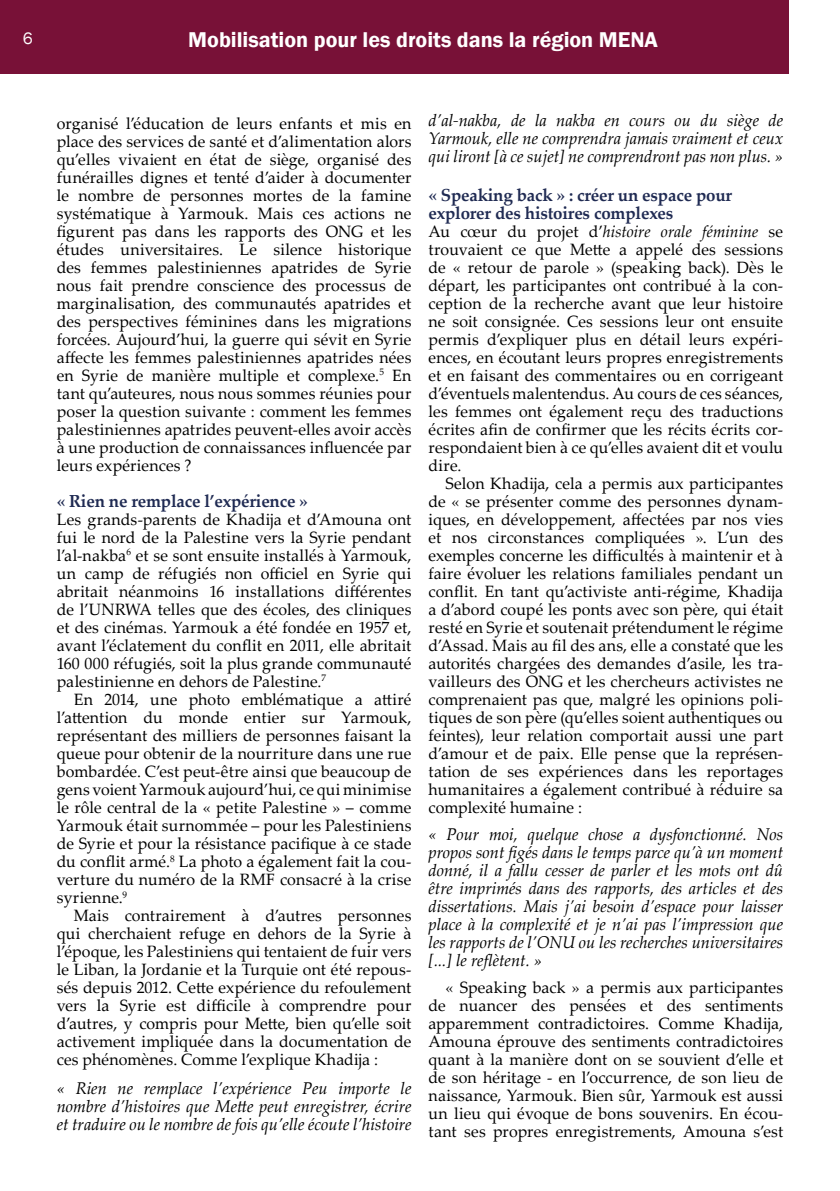
<style>
.page{position:relative;width:840px;height:1191px;background:#fff}
.page>*{position:absolute;margin:0;border:0;box-sizing:border-box;transform-origin:0 0}
.t1{font:600 22px "Franklin Gothic";color:#fff}
.t2{font:700 17.4px/18px "Palatino Linotype";letter-spacing:-.01em;color:#202b53}
.t3{font:italic 17px/18px "Palatino Linotype";color:#000;text-align:justify}
.t4{font:17px "Franklin Gothic";color:#fff}
.t5{font:16.4px/18px "Palatino Linotype";letter-spacing:.01em;color:#000;text-align:justify}
.s1{font-style:italic}
</style>
<div class="page">
<div style="left:0;top:0;width:788px;height:74px;background:#781137"></div>
<p class="t4" style="left:23px;top:27px;width:11px">6</p>
<h1 class="t1" style="left:188px;top:27px;width:471px">Mobilisation pour les droits dans la région MENA</h1>
<p class="t5" style="left:57px;top:113px;width:356px">organisé l’éducation de leurs enfants et mis en place des services de santé et d’alimentation alors qu’elles vivaient en état de siège, organisé des funérailles dignes et tenté d’aider à documenter le nombre de personnes mortes de la famine systématique à Yarmouk. Mais ces actions ne figurent pas dans les rapports des ONG et les études universitaires. Le silence historique des femmes palestiniennes apatrides de Syrie nous fait prendre conscience des processus de marginalisation, des communautés apatrides et des perspectives féminines dans les migrations forcées. Aujourd’hui, la guerre qui sévit en Syrie affecte les femmes palestiniennes apatrides nées en Syrie de manière multiple et complexe.<sup>5</sup> En tant qu’auteures, nous nous sommes réunies pour poser la question suivante : comment les femmes palestiniennes apatrides peuvent-elles avoir accès à une production de connaissances influencée par leurs expériences ?</p>
<p class="t2" style="left:57px;top:491px;width:252px">« Rien ne remplace l’expérience »</p>
<p class="t5" style="left:57px;top:509px;width:356px">Les grands-parents de Khadija et d’Amouna ont fui le nord de la Palestine vers la Syrie pendant l’al-nakba<sup>6</sup> et se sont ensuite installés à Yarmouk, un camp de réfugiés non officiel en Syrie qui abritait néanmoins 16 installations différentes de l’UNRWA telles que des écoles, des cliniques et des cinémas. Yarmouk a été fondée en 1957 et, avant l’éclatement du conflit en 2011, elle abritait 160 000 réfugiés, soit la plus grande communauté palestinienne en dehors de Palestine.<sup>7</sup></p>
<p class="t5" style="left:57px;top:689px;width:356px;text-indent:17px">En 2014, une photo emblématique a attiré l’attention du monde entier sur Yarmouk, représentant des milliers de personnes faisant la queue pour obtenir de la nourriture dans une rue bombardée. C’est peut-être ainsi que beaucoup de gens voient Yarmouk aujourd’hui, ce qui minimise le rôle central de la « petite Palestine » – comme Yarmouk était surnommée – pour les Palestiniens de Syrie et pour la résistance pacifique à ce stade du conflit armé.<sup>8</sup> La photo a également fait la cou&shy;verture du numéro de la RMF consacré à la crise syrienne.<sup>9</sup></p>
<p class="t5" style="left:57px;top:905px;width:356px;text-indent:17px">Mais contrairement à d’autres personnes qui cherchaient refuge en dehors de la Syrie à l’époque, les Palestiniens qui tentaient de fuir vers le Liban, la Jordanie et la Turquie ont été repous&shy;sés depuis 2012. Cette expérience du refoulement vers la Syrie est difficile à comprendre pour d’autres, y compris pour Mette, bien qu’elle soit activement impliquée dans la documentation de ces phénomènes. Comme l’explique Khadija :</p>
<p class="t3" style="left:57px;top:1079px;width:356px">« Rien ne remplace l’expérience Peu importe le nombre d’histoires que Mette peut enregistrer, écrire et traduire ou le nombre de fois qu’elle écoute l’histoire</p>
<p class="t3" style="left:428px;top:110px;width:356px">d’al-nakba, de la nakba en cours ou du siège de Yarmouk, elle ne comprendra jamais vraiment et ceux qui liront [à ce sujet] ne comprendront pas non plus. »</p>
<p class="t2" style="left:428px;top:185px;width:305px">« Speaking back » : créer un espace pour explorer des histoires complexes</p>
<p class="t5" style="left:428px;top:221px;width:356px">Au cœur du projet d’<span class="s1">histoire orale féminine</span> se trouvaient ce que Mette a appelé des sessions de « retour de parole » (speaking back). Dès le départ, les participantes ont contribué à la con&shy;ception de la recherche avant que leur histoire ne soit consignée. Ces sessions leur ont ensuite permis d’expliquer plus en détail leurs expéri&shy;ences, en écoutant leurs propres enregistrements et en faisant des commentaires ou en corrigeant d’éventuels malentendus. Au cours de ces séances, les femmes ont également reçu des traductions écrites afin de confirmer que les récits écrits cor&shy;respondaient bien à ce qu’elles avaient dit et voulu dire.</p>
<p class="t5" style="left:428px;top:473px;width:356px;text-indent:17px">Selon Khadija, cela a permis aux participantes de « se présenter comme des personnes dynam&shy;iques, en développement, affectées par nos vies et nos circonstances compliquées ». L’un des exemples concerne les difficultés à maintenir et à faire évoluer les relations familiales pendant un conflit. En tant qu’activiste anti-régime, Khadija a d’abord coupé les ponts avec son père, qui était resté en Syrie et soutenait prétendument le régime d’Assad. Mais au fil des ans, elle a constaté que les autorités chargées des demandes d’asile, les tra&shy;vailleurs des ONG et les chercheurs activistes ne comprenaient pas que, malgré les opinions poli&shy;tiques de son père (qu’elles soient authentiques ou feintes), leur relation comportait aussi une part d’amour et de paix. Elle pense que la représen&shy;tation de ses expériences dans les reportages humanitaires a également contribué à réduire sa complexité humaine :</p>
<p class="t3" style="left:428px;top:825px;width:356px">« Pour moi, quelque chose a dysfonctionné. Nos propos sont figés dans le temps parce qu’à un moment donné, il a fallu cesser de parler et les mots ont dû être imprimés dans des rapports, des articles et des dissertations. Mais j’ai besoin d’espace pour laisser place à la complexité et je n’ai pas l’impression que les rapports de l’ONU ou les recherches universitaires [...] le reflètent. »</p>
<p class="t5" style="left:428px;top:977px;width:356px;text-indent:17px">« Speaking back » a permis aux participantes de nuancer des pensées et des sentiments apparemment contradictoires. Comme Khadija, Amouna éprouve des sentiments contradictoires quant à la manière dont on se souvient d’elle et de son héritage - en l’occurrence, de son lieu de naissance, Yarmouk. Bien sûr, Yarmouk est aussi un lieu qui évoque de bons souvenirs. En écou&shy;tant ses propres enregistrements, Amouna s’est</p>
</div>
